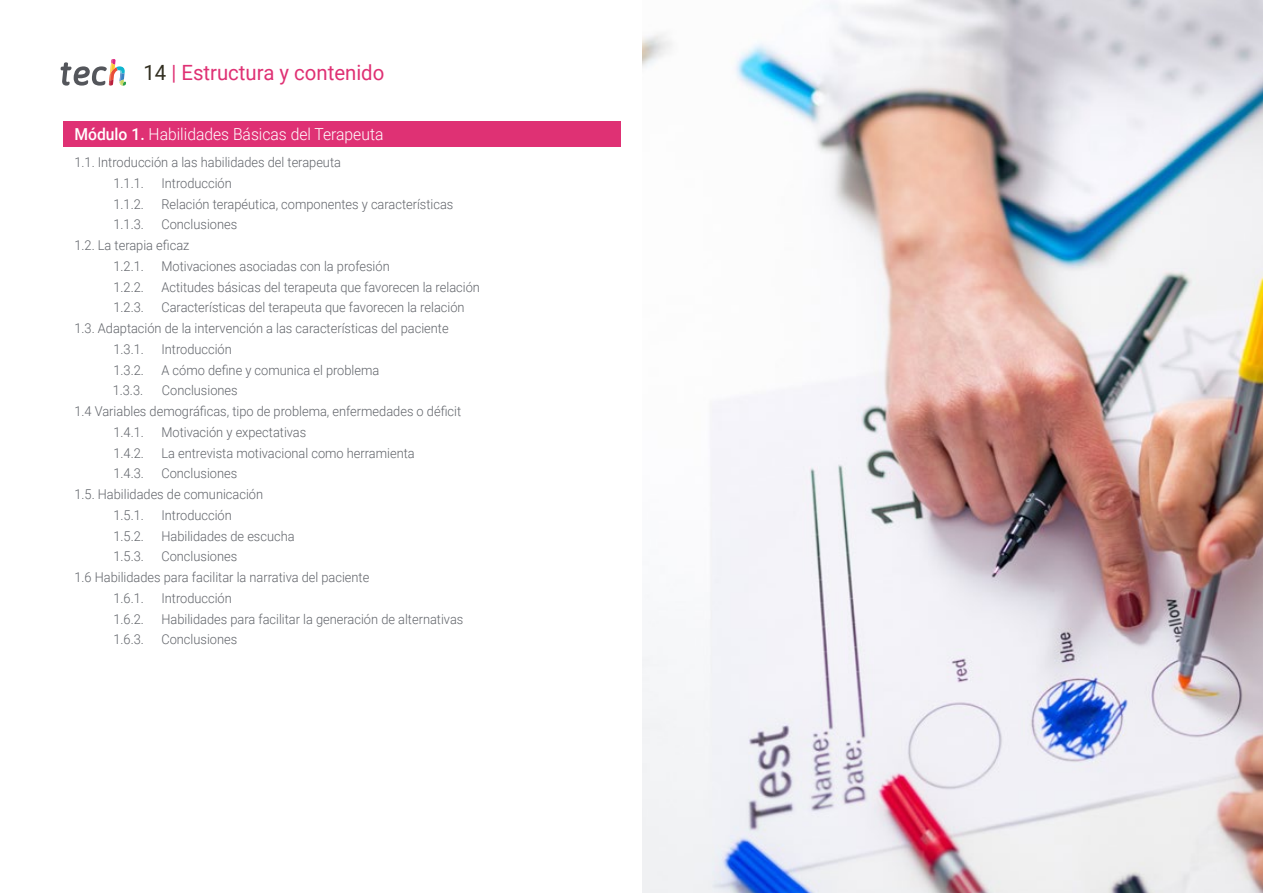
<style>
.page{position:relative;width:1263px;height:893px;background:#fff}
.page>*{position:absolute;margin:0;border:0;box-sizing:border-box;transform-origin:0 0}
.t1{font:21px "Roboto";color:#df3174}
.t2{font:300 16.5px "Roboto";color:#fff;scale:.95 1}
.t3{font:300 13.5px/20.7px "Roboto";color:#61646a;scale:.95 1}
.s1{color:#312e20}
.s2{font-weight:500}
</style>
<div class="page">
<div style="left:63px;top:121px;width:558px;height:25px;background:#df3174"></div>
<svg style="left:61px;top:59px;width:65px;height:27px"></svg>
<img style="left:642px;top:0;width:621px;height:893px">
<h1 class="t1" style="left:144px;top:57px;width:242px"><span class="s1">14</span> | Estructura y contenido</h1>
<p class="t2" style="left:74px;top:123px;width:327px"><span class="s2">Módulo 1.</span> Habilidades Básicas del Terapeuta</p>
<p class="t3" style="left:113px;top:151px;width:241px;text-indent:-39px">1.1. Introducción a las habilidades del terapeuta<br>1.1.1.</p>
<p class="t3" style="left:161px;top:172px;width:76px">Introducción</p>
<p class="t3" style="left:113px;top:193px;width:34px">1.1.2.</p>
<p class="t3" style="left:161px;top:193px;width:309px">Relación terapéutica, componentes y características</p>
<p class="t3" style="left:113px;top:214px;width:34px">1.1.3.</p>
<p class="t3" style="left:161px;top:214px;width:81px">Conclusiones</p>
<p class="t3" style="left:74px;top:234px;width:123px">1.2. La terapia eficaz</p>
<p class="t3" style="left:113px;top:255px;width:34px">1.2.1.</p>
<p class="t3" style="left:161px;top:255px;width:242px">Motivaciones asociadas con la profesión</p>
<p class="t3" style="left:113px;top:276px;width:34px">1.2.2.</p>
<p class="t3" style="left:161px;top:276px;width:337px">Actitudes básicas del terapeuta que favorecen la relación</p>
<p class="t3" style="left:113px;top:297px;width:34px">1.2.3.</p>
<p class="t3" style="left:161px;top:297px;width:321px">Características del terapeuta que favorecen la relación</p>
<p class="t3" style="left:74px;top:317px;width:395px">1.3. Adaptación de la intervención a las características del paciente</p>
<p class="t3" style="left:113px;top:338px;width:34px">1.3.1.</p>
<p class="t3" style="left:161px;top:338px;width:76px">Introducción</p>
<p class="t3" style="left:113px;top:359px;width:34px">1.3.2.</p>
<p class="t3" style="left:161px;top:359px;width:231px">A cómo define y comunica el problema</p>
<p class="t3" style="left:113px;top:380px;width:34px">1.3.3.</p>
<p class="t3" style="left:162px;top:380px;width:81px">Conclusiones</p>
<p class="t3" style="left:74px;top:400px;width:409px">1.4 Variables demográficas, tipo de problema, enfermedades o déficit</p>
<p class="t3" style="left:113px;top:421px;width:34px">1.4.1.</p>
<p class="t3" style="left:161px;top:421px;width:154px">Motivación y expectativas</p>
<p class="t3" style="left:113px;top:442px;width:34px">1.4.2.</p>
<p class="t3" style="left:161px;top:442px;width:268px">La entrevista motivacional como herramienta</p>
<p class="t3" style="left:113px;top:463px;width:34px">1.4.3.</p>
<p class="t3" style="left:161px;top:463px;width:81px">Conclusiones</p>
<p class="t3" style="left:74px;top:483px;width:200px">1.5. Habilidades de comunicación</p>
<p class="t3" style="left:113px;top:504px;width:34px">1.5.1.</p>
<p class="t3" style="left:161px;top:504px;width:76px">Introducción</p>
<p class="t3" style="left:113px;top:525px;width:34px">1.5.2.</p>
<p class="t3" style="left:161px;top:525px;width:142px">Habilidades de escucha</p>
<p class="t3" style="left:113px;top:546px;width:34px">1.5.3.</p>
<p class="t3" style="left:161px;top:546px;width:81px">Conclusiones</p>
<p class="t3" style="left:74px;top:566px;width:312px">1.6 Habilidades para facilitar la narrativa del paciente</p>
<p class="t3" style="left:113px;top:587px;width:34px">1.6.1.</p>
<p class="t3" style="left:161px;top:587px;width:76px">Introducción</p>
<p class="t3" style="left:113px;top:608px;width:34px">1.6.2.</p>
<p class="t3" style="left:161px;top:608px;width:319px">Habilidades para facilitar la generación de alternativas</p>
<p class="t3" style="left:113px;top:629px;width:34px">1.6.3.</p>
<p class="t3" style="left:161px;top:629px;width:81px">Conclusiones</p>
</div>
